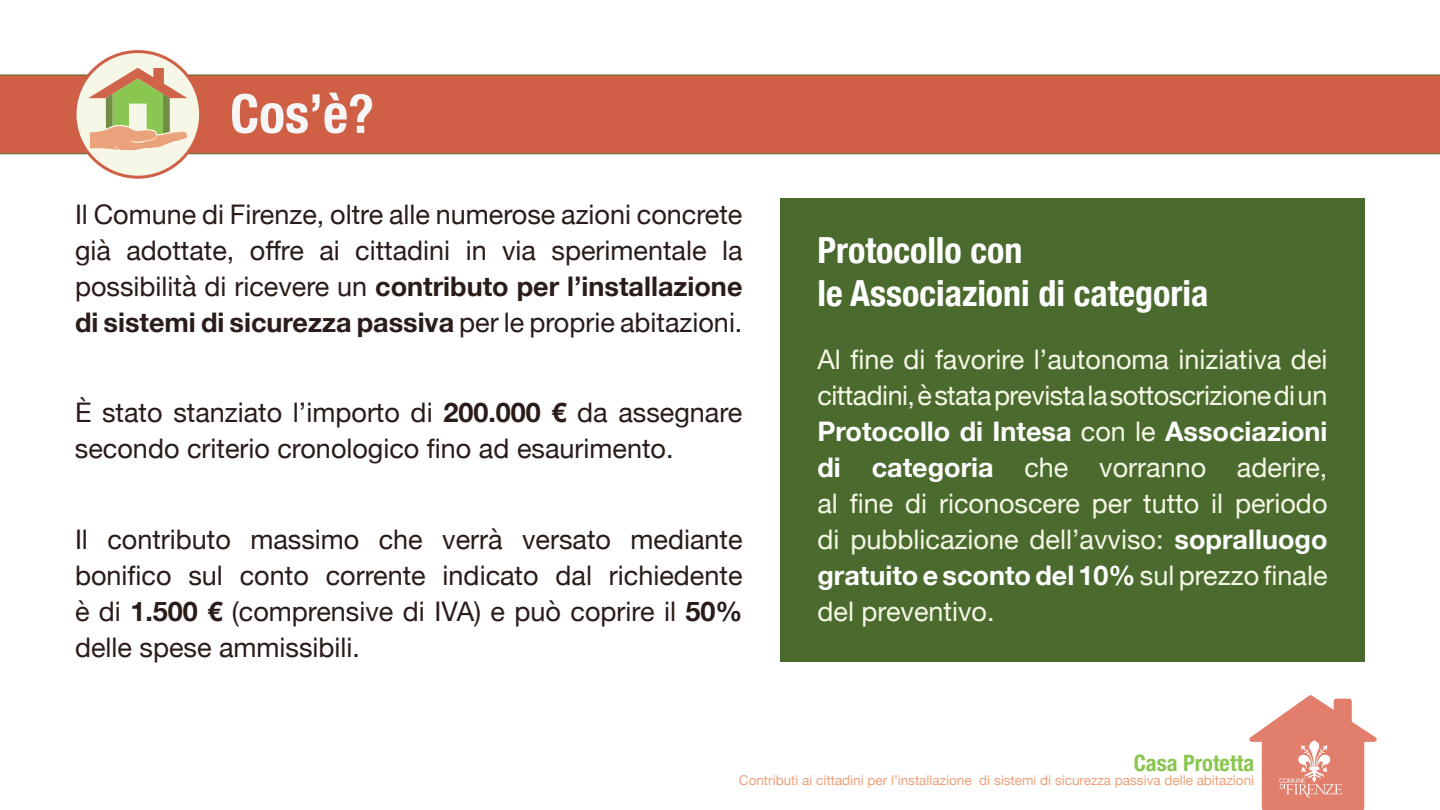
<style>
.page{position:relative;width:1440px;height:810px;background:#fff}
.page>*{position:absolute;margin:0;border:0;box-sizing:border-box;transform-origin:0 0}
.t1{font:700 condensed 54px "Helvetica Neue";color:#f6f6f6}
.t2{font:700 condensed 36px "Helvetica Neue";color:#fff}
.t3{font:27px/36px "Helvetica Neue";color:#2a1c18;text-align:justify}
.t4{font:27px/36px "Helvetica Neue";color:#f6f7e7;text-align:justify}
.t5{font:700 condensed 22.5px "Helvetica Neue";color:#89c650}
.t6{font:13.5px "Helvetica Neue";color:#eda179}
.s1{font-weight:700}
.s2{font-weight:700;color:#fff}
</style>
<div class="page">
<div style="left:0;top:75px;width:1440px;height:79px;background:#cf6046"></div>
<div style="left:75px;top:52px;width:126px;height:125px;background:#f6f7e7;border-radius:50%"></div>
<svg style="left:88px;top:68px;width:100px;height:82px"></svg>
<div style="left:74px;top:50px;width:128px;height:129px;border:3px solid #cf6046;border-radius:50%"></div>
<svg style="left:1249px;top:695px;width:128px;height:115px"></svg>
<div style="left:780px;top:198px;width:585px;height:464px;background:#4b6a2e"></div>
<p class="t1" style="left:230px;top:69px;width:145px">Cos’è?</p>
<p class="t3" style="left:75px;top:198px;width:669px">Il Comune di Firenze, oltre alle numerose azioni concrete già adottate, offre ai cittadini in via sperimentale la possibilità di ricevere un <span class="s1">contributo per l’installazione di sistemi di sicurezza passiva</span> per le proprie abitazioni.</p>
<p class="t3" style="left:75px;top:396px;width:669px">È stato stanziato l’importo di <span class="s1">200.000 €</span> da assegnare secondo criterio cronologico fino ad esaurimento.</p>
<p class="t3" style="left:75px;top:523px;width:669px">Il contributo massimo che verrà versato mediante bonifico sul conto corrente indicato dal richiedente è di <span class="s1">1.500 €</span> (comprensive di IVA) e può coprire il <span class="s1">50% </span>delle spese ammissibili.</p>
<p class="t2" style="left:818px;top:220px;width:206px">Protocollo con</p>
<p class="t2" style="left:818px;top:263px;width:392px">le Associazioni di categoria</p>
<p class="t4" style="left:818px;top:343px;width:512px">Al fine di favorire l’autonoma iniziativa dei cittadini, è stata prevista la sottoscrizione di un <span class="s2">Protocollo di Intesa</span> con le <span class="s2">Associazioni di categoria</span> che vorranno aderire, al fine di riconoscere per tutto il periodo di pubblicazione dell’avviso: <span class="s2">sopralluogo gratuito e sconto del 10%</span> sul prezzo finale del preventivo.</p>
<p class="t5" style="left:1134px;top:744px;width:122px">Casa Protetta</p>
<p class="t6" style="left:739px;top:771px;width:517px">Contributi ai cittadini per l’installazione di sistemi di sicurezza passiva delle abitazioni</p>
</div>
